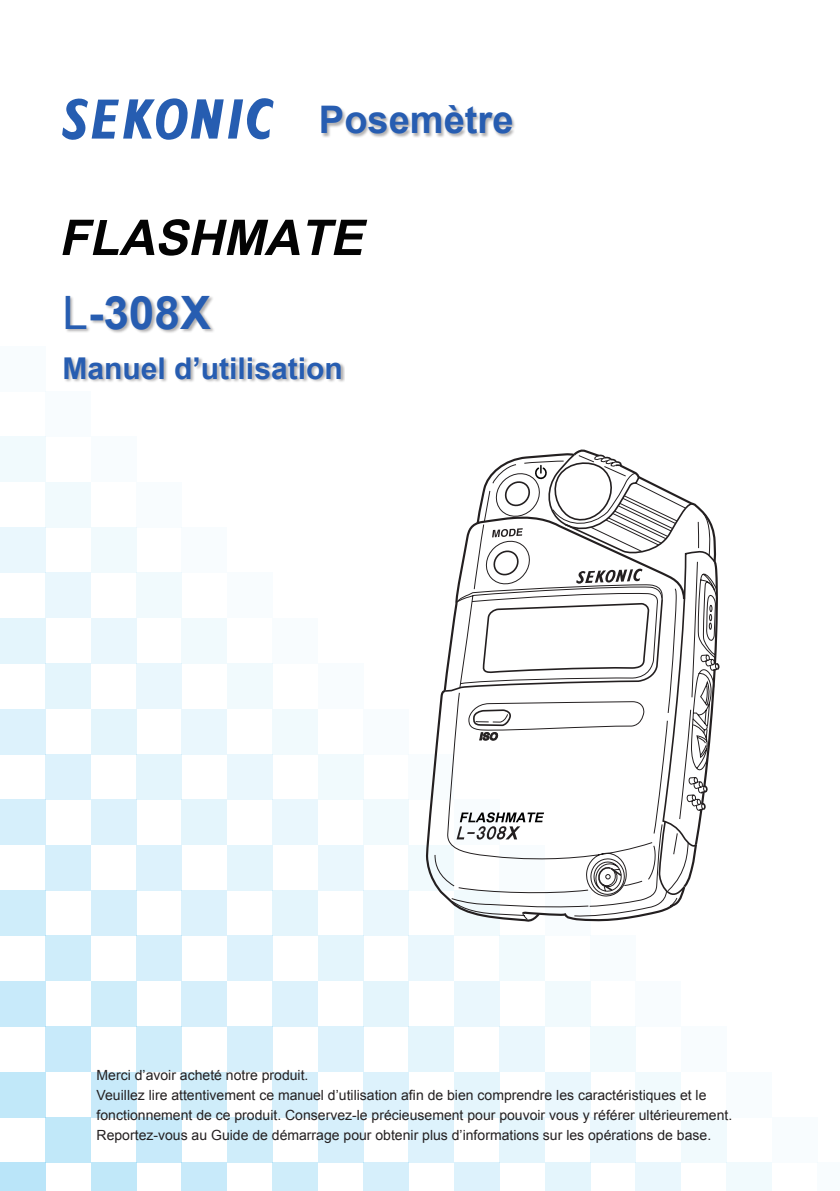
<style>
.page{position:relative;width:840px;height:1191px;background:#fff}
.page>*{position:absolute;margin:0;border:0;box-sizing:border-box;transform-origin:0 0}
.t1{font:700 46px "Arial";color:#275db1}
.t2{font:700 38px "Arial";color:#275db1}
.t3{font:700 30px "Arial";color:#275db1}
.t4{font:14px "Arial";color:#231f20}
.s1{font-weight:400}
</style>
<div class="page">
<svg style="left:62px;top:98px;width:211px;height:42px"></svg>
<div style="left:0;top:1162px;width:45px;height:29px;background:#bae5f9"></div>
<div style="left:91px;top:1162px;width:45px;height:29px;background:#c1e8f9"></div>
<div style="left:181px;top:1162px;width:46px;height:29px;background:#c8eafa"></div>
<div style="left:272px;top:1162px;width:45px;height:29px;background:#cfedfa"></div>
<div style="left:363px;top:1162px;width:45px;height:29px;background:#d6effb"></div>
<div style="left:454px;top:1162px;width:45px;height:29px;background:#ddf2fc"></div>
<div style="left:544px;top:1162px;width:46px;height:29px;background:#e4f5fc"></div>
<div style="left:635px;top:1162px;width:45px;height:29px;background:#eaf7fd"></div>
<div style="left:726px;top:1162px;width:45px;height:29px;background:#f1fafd"></div>
<div style="left:45px;top:1117px;width:46px;height:45px;background:#c1e8f9"></div>
<div style="left:136px;top:1117px;width:45px;height:45px;background:#c8eafa"></div>
<div style="left:227px;top:1117px;width:45px;height:45px;background:#cfedfa"></div>
<div style="left:317px;top:1117px;width:46px;height:45px;background:#d6effb"></div>
<div style="left:408px;top:1117px;width:46px;height:45px;background:#ddf2fc"></div>
<div style="left:499px;top:1117px;width:45px;height:45px;background:#e4f5fc"></div>
<div style="left:590px;top:1117px;width:45px;height:45px;background:#eaf7fd"></div>
<div style="left:680px;top:1117px;width:46px;height:45px;background:#f1fafd"></div>
<div style="left:0;top:1071px;width:45px;height:46px;background:#c1e8f9"></div>
<div style="left:91px;top:1071px;width:45px;height:46px;background:#c8eafa"></div>
<div style="left:181px;top:1071px;width:46px;height:46px;background:#cfedfa"></div>
<div style="left:272px;top:1071px;width:45px;height:46px;background:#d6effb"></div>
<div style="left:363px;top:1071px;width:45px;height:46px;background:#ddf2fc"></div>
<div style="left:454px;top:1071px;width:45px;height:46px;background:#e4f5fc"></div>
<div style="left:544px;top:1071px;width:46px;height:46px;background:#eaf7fd"></div>
<div style="left:635px;top:1071px;width:45px;height:46px;background:#f1fafd"></div>
<div style="left:45px;top:1026px;width:46px;height:45px;background:#c8eafa"></div>
<div style="left:136px;top:1026px;width:45px;height:45px;background:#cfedfa"></div>
<div style="left:227px;top:1026px;width:45px;height:45px;background:#d6effb"></div>
<div style="left:317px;top:1026px;width:46px;height:45px;background:#ddf2fc"></div>
<div style="left:408px;top:1026px;width:46px;height:45px;background:#e4f5fc"></div>
<div style="left:499px;top:1026px;width:45px;height:45px;background:#eaf7fd"></div>
<div style="left:590px;top:1026px;width:45px;height:45px;background:#f1fafd"></div>
<div style="left:0;top:981px;width:45px;height:45px;background:#c8eafa"></div>
<div style="left:91px;top:981px;width:45px;height:45px;background:#cfedfa"></div>
<div style="left:181px;top:981px;width:46px;height:45px;background:#d6effb"></div>
<div style="left:272px;top:981px;width:45px;height:45px;background:#ddf2fc"></div>
<div style="left:363px;top:981px;width:45px;height:45px;background:#e4f5fc"></div>
<div style="left:454px;top:981px;width:45px;height:45px;background:#eaf7fd"></div>
<div style="left:544px;top:981px;width:46px;height:45px;background:#f1fafd"></div>
<div style="left:45px;top:935px;width:46px;height:46px;background:#cfedfa"></div>
<div style="left:136px;top:935px;width:45px;height:46px;background:#d6effb"></div>
<div style="left:227px;top:935px;width:45px;height:46px;background:#ddf2fc"></div>
<div style="left:317px;top:935px;width:46px;height:46px;background:#e4f5fc"></div>
<div style="left:408px;top:935px;width:46px;height:46px;background:#eaf7fd"></div>
<div style="left:499px;top:935px;width:45px;height:46px;background:#f1fafd"></div>
<div style="left:0;top:890px;width:45px;height:45px;background:#cfedfa"></div>
<div style="left:91px;top:890px;width:45px;height:45px;background:#d6effb"></div>
<div style="left:181px;top:890px;width:46px;height:45px;background:#ddf2fc"></div>
<div style="left:272px;top:890px;width:45px;height:45px;background:#e4f5fc"></div>
<div style="left:363px;top:890px;width:45px;height:45px;background:#eaf7fd"></div>
<div style="left:454px;top:890px;width:45px;height:45px;background:#f1fafd"></div>
<div style="left:45px;top:845px;width:46px;height:45px;background:#d6effb"></div>
<div style="left:136px;top:845px;width:45px;height:45px;background:#ddf2fc"></div>
<div style="left:227px;top:845px;width:45px;height:45px;background:#e4f5fc"></div>
<div style="left:317px;top:845px;width:46px;height:45px;background:#eaf7fd"></div>
<div style="left:408px;top:845px;width:46px;height:45px;background:#f1fafd"></div>
<div style="left:0;top:799px;width:45px;height:46px;background:#d6effb"></div>
<div style="left:91px;top:799px;width:45px;height:46px;background:#ddf2fc"></div>
<div style="left:181px;top:799px;width:46px;height:46px;background:#e4f5fc"></div>
<div style="left:272px;top:799px;width:45px;height:46px;background:#eaf7fd"></div>
<div style="left:363px;top:799px;width:45px;height:46px;background:#f1fafd"></div>
<div style="left:45px;top:754px;width:46px;height:45px;background:#ddf2fc"></div>
<div style="left:136px;top:754px;width:45px;height:45px;background:#e4f5fc"></div>
<div style="left:227px;top:754px;width:45px;height:45px;background:#eaf7fd"></div>
<div style="left:317px;top:754px;width:46px;height:45px;background:#f1fafd"></div>
<div style="left:0;top:709px;width:45px;height:45px;background:#ddf2fc"></div>
<div style="left:91px;top:709px;width:45px;height:45px;background:#e4f5fc"></div>
<div style="left:181px;top:709px;width:46px;height:45px;background:#eaf7fd"></div>
<div style="left:272px;top:709px;width:45px;height:45px;background:#f1fafd"></div>
<div style="left:45px;top:663px;width:46px;height:46px;background:#e4f5fc"></div>
<div style="left:136px;top:663px;width:45px;height:46px;background:#eaf7fd"></div>
<div style="left:227px;top:663px;width:45px;height:46px;background:#f1fafd"></div>
<div style="left:0;top:618px;width:45px;height:45px;background:#e4f5fc"></div>
<div style="left:91px;top:618px;width:45px;height:45px;background:#eaf7fd"></div>
<div style="left:181px;top:618px;width:46px;height:45px;background:#f1fafd"></div>
<div style="left:45px;top:573px;width:46px;height:45px;background:#eaf7fd"></div>
<div style="left:136px;top:573px;width:45px;height:45px;background:#f1fafd"></div>
<div style="left:0;top:527px;width:45px;height:46px;background:#eaf7fd"></div>
<div style="left:91px;top:527px;width:45px;height:46px;background:#f1fafd"></div>
<div style="left:45px;top:482px;width:46px;height:45px;background:#f1fafd"></div>
<div style="left:0;top:437px;width:45px;height:45px;background:#f1fafd"></div>
<div style="left:771px;top:1117px;width:45px;height:45px;background:#f8fcfe"></div>
<div style="left:816px;top:1162px;width:23px;height:29px;background:#f8fcfe"></div>
<div style="left:726px;top:1071px;width:45px;height:46px;background:#f8fcfe"></div>
<div style="left:680px;top:1026px;width:46px;height:45px;background:#f8fcfe"></div>
<div style="left:635px;top:981px;width:45px;height:45px;background:#f8fcfe"></div>
<div style="left:590px;top:935px;width:45px;height:46px;background:#f8fcfe"></div>
<div style="left:544px;top:890px;width:46px;height:45px;background:#f8fcfe"></div>
<div style="left:408px;top:754px;width:46px;height:45px;background:#f8fcfe"></div>
<div style="left:363px;top:709px;width:45px;height:45px;background:#f8fcfe"></div>
<div style="left:317px;top:663px;width:46px;height:46px;background:#f8fcfe"></div>
<div style="left:272px;top:618px;width:45px;height:45px;background:#f8fcfe"></div>
<div style="left:227px;top:573px;width:45px;height:45px;background:#f8fcfe"></div>
<div style="left:181px;top:527px;width:46px;height:46px;background:#f8fcfe"></div>
<div style="left:136px;top:482px;width:45px;height:45px;background:#f8fcfe"></div>
<div style="left:91px;top:437px;width:45px;height:45px;background:#f8fcfe"></div>
<div style="left:45px;top:391px;width:46px;height:46px;background:#f8fcfe"></div>
<div style="left:0;top:346px;width:45px;height:45px;background:#f8fcfe"></div>
<svg style="left:62px;top:219px;width:237px;height:37px"></svg>
<svg style="left:307px;top:220px;width:60px;height:35px"></svg>
<div style="left:64px;top:296px;width:281px;height:87px;background:#231f20;opacity:.35"></div>
<div style="left:321px;top:105px;width:195px;height:33px;background:#231f20;opacity:.35"></div>
<svg style="left:424px;top:452px;width:295px;height:470px"></svg>
<p class="t2" style="left:319px;top:94px;width:196px">Posemètre</p>
<p class="t1" style="left:62px;top:282px;width:150px"><span class="s1">L</span>-308X</p>
<p class="t3" style="left:62px;top:348px;width:282px">Manuel d’utilisation</p>
<p class="t4" style="left:97px;top:1065px;width:213px">Merci d’avoir acheté notre produit.</p>
<p class="t4" style="left:97px;top:1085px;width:611px">Veuillez lire attentivement ce manuel d’utilisation afin de bien comprendre les caractéristiques et le</p>
<p class="t4" style="left:97px;top:1105px;width:636px">fonctionnement de ce produit. Conservez-le précieusement pour pouvoir vous y référer ultérieurement.</p>
<p class="t4" style="left:97px;top:1125px;width:615px">Reportez-vous au Guide de démarrage pour obtenir plus d’informations sur les opérations de base.</p>
</div>
